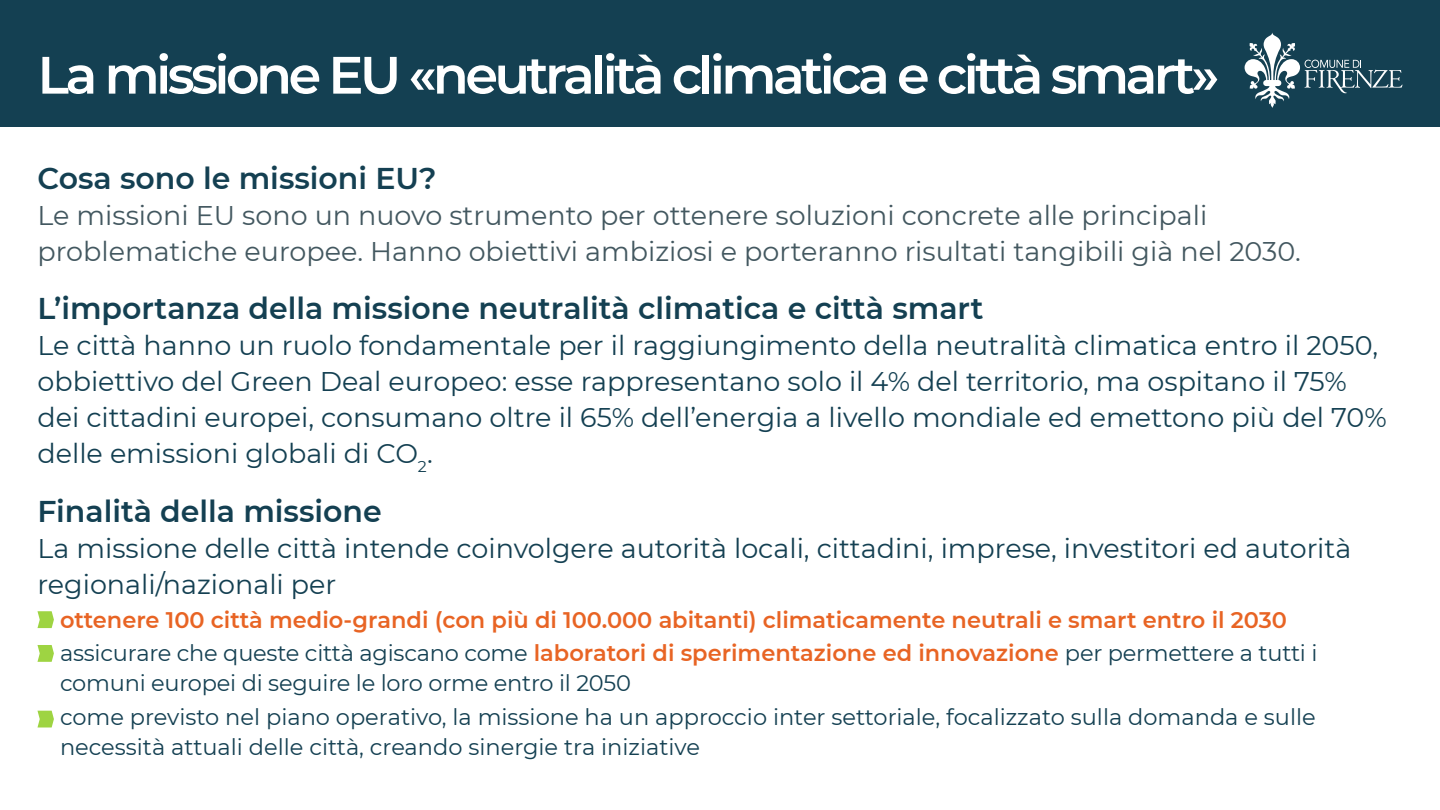
<style>
.page{position:relative;width:1440px;height:810px;background:#fff}
.page>*{position:absolute;margin:0;border:0;box-sizing:border-box;transform-origin:0 0}
.t1{font:600 52.5px "Montserrat";letter-spacing:-.07em;color:#fff}
.t2{font:600 30px "Montserrat";color:#144052}
.t3{font:27px/36px "Montserrat";color:#144052}
.t4{font:27px/36px "Montserrat";color:#435860}
.t5{font:22.5px/30px "Montserrat";color:#144052}
.t6{font:600 22.5px "Montserrat";color:#e86424}
.s1{font-weight:600;color:#e86424}
</style>
<div class="page">
<div style="left:0;top:0;width:1440px;height:127px;background:#144052"></div>
<svg style="left:1245px;top:32px;width:157px;height:76px"></svg>
<svg style="left:37px;top:611px;width:17px;height:17px"></svg>
<svg style="left:37px;top:645px;width:17px;height:17px"></svg>
<svg style="left:37px;top:711px;width:17px;height:16px"></svg>
<p class="t1" style="left:38px;top:38px;width:1184px">La missione EU «neutralità climatica e città smart»</p>
<p class="t2" style="left:38px;top:157px;width:401px">Cosa sono le missioni EU?</p>
<p class="t4" style="left:38px;top:196px;width:1265px">Le missioni EU sono un nuovo strumento per ottenere soluzioni concrete alle principali problematiche europee. Hanno obiettivi ambiziosi e porteranno risultati tangibili già nel 2030.</p>
<p class="t2" style="left:38px;top:287px;width:947px">L’importanza della missione neutralità climatica e città smart</p>
<p class="t3" style="left:38px;top:327px;width:1351px">Le città hanno un ruolo fondamentale per il raggiungimento della neutralità climatica entro il 2050, obbiettivo del Green Deal europeo: esse rappresentano solo il 4% del territorio, ma ospitano il 75% dei cittadini europei, consumano oltre il 65% dell’energia a livello mondiale ed emettono più del 70% delle emissioni globali di CO<sub>2</sub>.</p>
<p class="t2" style="left:38px;top:490px;width:346px">Finalità della missione</p>
<p class="t3" style="left:38px;top:529px;width:1315px">La missione delle città intende coinvolgere autorità locali, cittadini, imprese, investitori ed autorità regionali/nazionali per</p>
<p class="t6" style="left:45px;top:604px;width:1244px">• ottenere 100 città medio-grandi (con più di 100.000 abitanti) climaticamente neutrali e smart entro il 2030</p>
<p class="t5" style="left:60px;top:638px;width:1259px;text-indent:-15px">• assicurare che queste città agiscano come <span class="s1">laboratori di sperimentazione ed innovazione</span> per permettere a tutti i comuni europei di seguire le loro orme entro il 2050</p>
<p class="t5" style="left:60px;top:701px;width:1257px;text-indent:-15px">• come previsto nel piano operativo, la missione ha un approccio inter settoriale, focalizzato sulla domanda e sulle necessità attuali delle città, creando sinergie tra iniziative</p>
</div>
